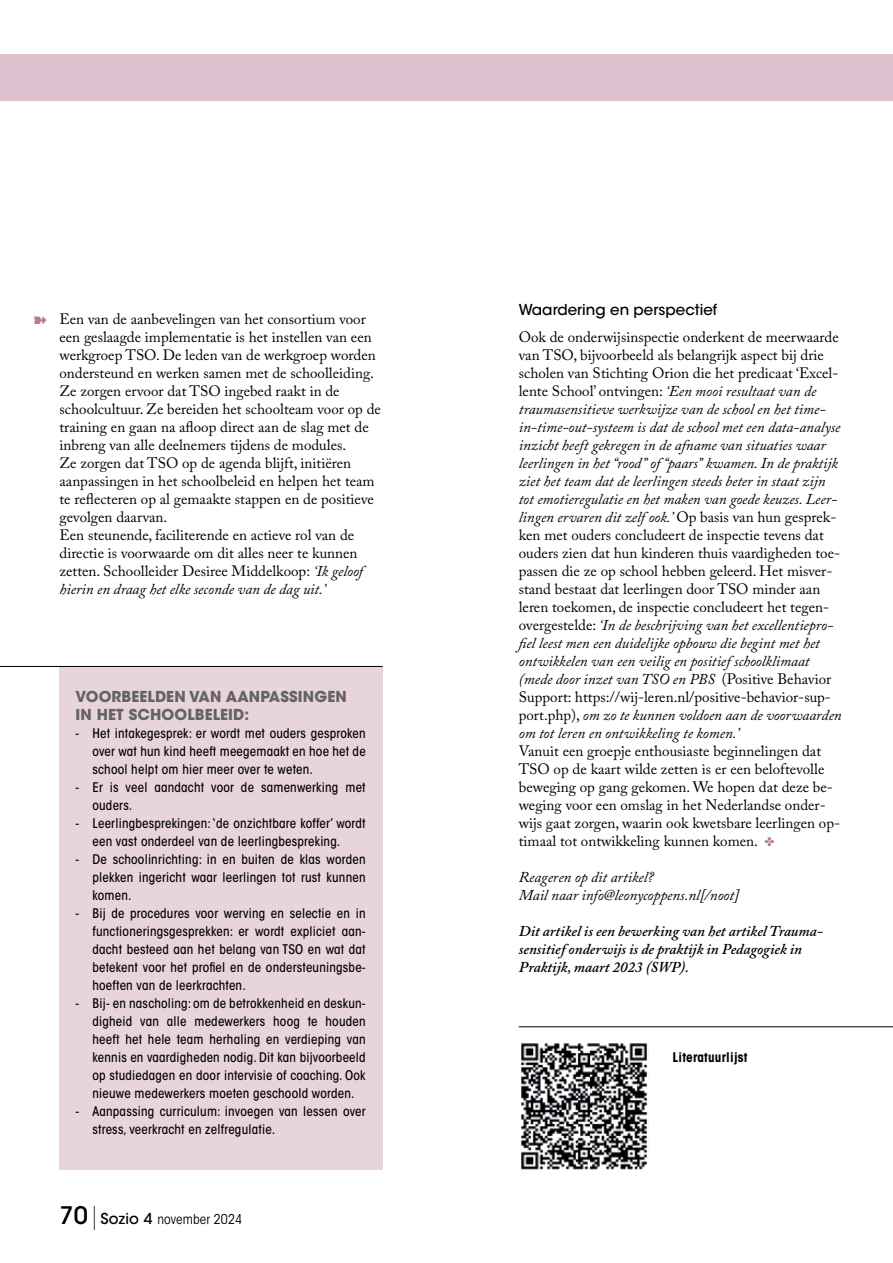
<style>
.page{position:relative;width:893px;height:1263px;background:#fff}
.page>*{position:absolute;margin:0;border:0;box-sizing:border-box;transform-origin:0 0}
.t1{font:italic 15px/18px "Adobe Caslon Pro";color:#000}
.t2{font:15px/18px "Adobe Caslon Pro";color:#000}
.t3{font:italic 600 15px/18px "Adobe Caslon Pro";color:#000}
.t4{font:700 15px/18px "ITC Avant Garde Std";letter-spacing:.01em;color:#646363}
.t5{font:500 15px "ITC Avant Garde Std";color:#000}
.t6{font:condensed 13.5px "ITC Avant Garde Std";letter-spacing:.01em;color:#000}
.t7{font:500 condensed 13.2px/18px "ITC Avant Garde Std";letter-spacing:.015em;color:#000;text-align:justify}
.t8{font:700 condensed 13.2px "ITC Avant Garde Std";letter-spacing:.015em;color:#000}
.s1{font-style:italic}
.s2{font-weight:500;font-stretch:normal;font-size:24px}
.s3{font-weight:200;font-size:24px}
.s4{font-weight:500;font-stretch:normal;font-size:15px}
.s5{font-style:normal}
.s6{color:#b77a94}
</style>
<div class="page">
<div style="left:0;top:54px;width:893px;height:47px;background:#dcc1ce"></div>
<div style="left:60px;top:666px;width:323px;height:504px;background:#e8d4dd"></div>
<hr style="left:0;top:666px;width:383px;height:1px;background:#000">
<hr style="left:519px;top:1026px;width:374px;height:1px;background:#000">
<img style="left:521px;top:1043px;width:127px;height:127px">
<p class="t2" style="left:60px;top:310px;width:323px">Een van de aanbevelingen van het consortium voor een geslaagde implementatie is het instellen van een werkgroep TSO. De leden van de werkgroep worden ondersteund en werken samen met de schoolleiding.<br>Ze zorgen ervoor dat TSO ingebed raakt in de schoolcultuur. Ze bereiden het schoolteam voor op de training en gaan na afloop direct aan de slag met de inbreng van alle deelnemers tijdens de modules.<br>Ze zorgen dat TSO op de agenda blijft, initiëren aanpassingen in het schoolbeleid en helpen het team te reflecteren op al gemaakte stappen en de positieve gevolgen daarvan.<br>Een steunende, faciliterende en actieve rol van de directie is voorwaarde om dit alles neer te kunnen zetten. Schoolleider Desiree Middelkoop: <span class="s1">‘Ik geloof hierin en draag het elke seconde van de dag uit.’</span></p>
<p class="t4" style="left:75px;top:687px;width:273px">VOORBEELDEN VAN AANPASSINGEN<br>IN HET SCHOOLBELEID:</p>
<p class="t7" style="left:92px;top:724px;width:275px;text-indent:-17px">- Het intakegesprek: er wordt met ouders gesproken over wat hun kind heeft meegemaakt en hoe het de school helpt om hier meer over te weten.</p>
<p class="t7" style="left:92px;top:778px;width:275px;text-indent:-17px">- Er is veel aandacht voor de samenwerking met ouders.</p>
<p class="t7" style="left:92px;top:814px;width:275px;text-indent:-17px">- Leerlingbesprekingen: ‘de onzichtbare koffer’ wordt een vast onderdeel van de leerlingbespreking.</p>
<p class="t7" style="left:92px;top:850px;width:275px;text-indent:-17px">- De schoolinrichting: in en buiten de klas worden plekken ingericht waar leerlingen tot rust kunnen komen.</p>
<p class="t7" style="left:92px;top:904px;width:275px;text-indent:-17px">- Bij de procedures voor werving en selectie en in functioneringsgesprekken: er wordt expliciet aan&shy;dacht besteed aan het belang van TSO en wat dat betekent voor het profiel en de ondersteuningsbe&shy;hoeften van de leerkrachten.</p>
<p class="t7" style="left:92px;top:994px;width:275px;text-indent:-17px">- Bij- en nascholing: om de betrokkenheid en deskun&shy;digheid van alle medewerkers hoog te houden heeft het hele team herhaling en verdieping van kennis en vaardigheden nodig. Dit kan bijvoorbeeld op studiedagen en door intervisie of coaching. Ook nieuwe medewerkers moeten geschoold worden.</p>
<p class="t7" style="left:92px;top:1102px;width:275px;text-indent:-17px">- Aanpassing curriculum: invoegen van lessen over stress, veerkracht en zelfregulatie.</p>
<p class="t6" style="left:60px;top:1211px;width:184px"><span class="s2">70</span><span class="s3">|</span><span class="s4">Sozio 4</span> november 2024</p>
<p class="t5" style="left:519px;top:300px;width:200px">Waardering en perspectief</p>
<p class="t1" style="left:519px;top:328px;width:324px"><span class="s5">Ook de onderwijsinspectie onderkent de meerwaarde van TSO, bijvoorbeeld als belangrijk aspect bij drie scholen van Stichting Orion die het predicaat ‘Excel&shy;lente School’ ontvingen:</span> ‘Een mooi resultaat van de traumasensitieve werkwijze van de school en het time&shy;in-time-out-systeem is dat de school met een data-analyse inzicht heeft gekregen in de afname van situaties waar leerlingen in het “rood” of “paars” kwamen. In de praktijk ziet het team dat de leerlingen steeds beter in staat zijn tot emotieregulatie en het maken van goede keuzes. Leer&shy;lingen ervaren dit zelf ook.’ <span class="s5">Op basis van hun gesprek&shy;ken met ouders concludeert de inspectie tevens dat ouders zien dat hun kinderen thuis vaardigheden toe&shy;passen die ze op school hebben geleerd. Het misver&shy;stand bestaat dat leerlingen door TSO minder aan leren toekomen, de inspectie concludeert het tegen&shy;overgestelde:</span> ‘In de beschrijving van het excellentiepro&shy;fiel leest men een duidelijke opbouw die begint met het ontwikkelen van een veilig en positief schoolklimaat (mede door inzet van TSO en PBS <span class="s5">(Positive Behavior Support: https://wij-leren.nl/positive-behavior-sup&shy;port.php),</span> om zo te kunnen voldoen aan de voorwaarden om tot leren en ontwikkeling te komen.’</p>
<p class="t2" style="left:519px;top:742px;width:323px">Vanuit een groepje enthousiaste beginnelingen dat TSO op de kaart wilde zetten is er een beloftevolle beweging op gang gekomen. We hopen dat deze be&shy;weging voor een omslag in het Nederlandse onder&shy;wijs gaat zorgen, waarin ook kwetsbare leerlingen op&shy;timaal tot ontwikkeling kunnen komen. <span class="s6">✤</span></p>
<p class="t1" style="left:519px;top:868px;width:222px">Reageren op dit artikel?<br>Mail naar info@leonycoppens.nl[/noot]</p>
<p class="t3" style="left:519px;top:922px;width:306px">Dit artikel is een bewerking van het artikel Trauma&shy;sensitief onderwijs is de praktijk in Pedagogiek in<br>Praktijk, maart 2023 (SWP).</p>
<p class="t8" style="left:673px;top:1049px;width:77px">Literatuurlijst</p>
</div>
